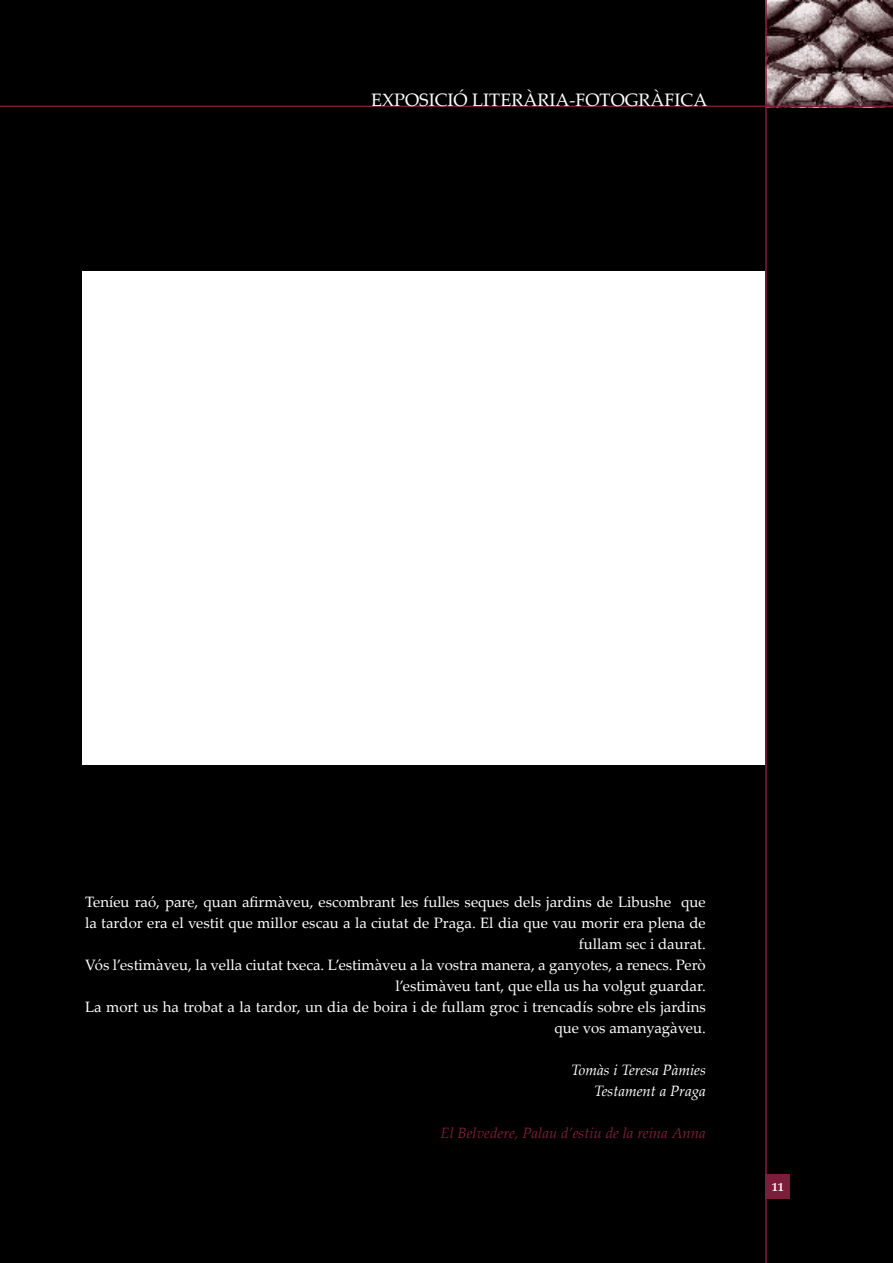
<style>
.page{position:relative;width:893px;height:1263px;background:#000}
.page>*{position:absolute;margin:0;border:0;box-sizing:border-box;transform-origin:0 0}
.t1{font:18px "Palatino Linotype";color:#fff}
.Poemas{font:15px/21px "Palatino Linotype";color:#fff;text-align:right}
.tituls_llibres_autors{font:italic 15px "Palatino Linotype";color:#7c1e3b}
.tituls_llibres_autors-2{font:italic 15px "Palatino Linotype";color:#fff}
.t2{font:700 12px "Palatino Linotype";color:#fff}
</style>
<div class="page">
<img style="left:766px;top:0;width:127px;height:106px">
<hr style="left:0;top:106px;width:893px;height:1px;background:#7c1e3b">
<hr style="left:765px;top:0;width:1px;height:1263px;background:#7c1e3b">
<div style="left:765px;top:1174px;width:25px;height:25px;background:#7c1e3b"></div>
<div style="left:83px;top:271px;width:682px;height:493px;background:#fff"></div>
<p class="t1" style="left:371px;top:87px;width:338px">EXPOSICIÓ LITERÀRIA-FOTOGRÀFICA</p>
<p class="Poemas" style="left:85px;top:891px;width:622px">Teníeu raó, pare, quan afirmàveu, escombrant les fulles seques dels jardins de Libushe que la tardor era el vestit que millor escau a la ciutat de Praga. El dia que vau morir era plena de fullam sec i daurat.</p>
<p class="Poemas" style="left:85px;top:954px;width:622px">Vós l’estimàveu, la vella ciutat txeca. L’estimàveu a la vostra manera, a ganyotes, a renecs. Però l’estimàveu tant, que ella us ha volgut guardar.</p>
<p class="Poemas" style="left:85px;top:996px;width:622px">La mort us ha trobat a la tardor, un dia de boira i de fullam groc i trencadís sobre els jardins que vos amanyagàveu.</p>
<p class="tituls_llibres_autors-2" style="left:571px;top:1059px;width:136px">Tomàs i Teresa Pàmies</p>
<p class="tituls_llibres_autors-2" style="left:594px;top:1080px;width:113px">Testament a Praga</p>
<p class="tituls_llibres_autors" style="left:441px;top:1122px;width:267px">El Belvedere, Palau d’estiu de la reina Anna</p>
<p class="t2" style="left:772px;top:1179px;width:13px">11</p>
</div>
